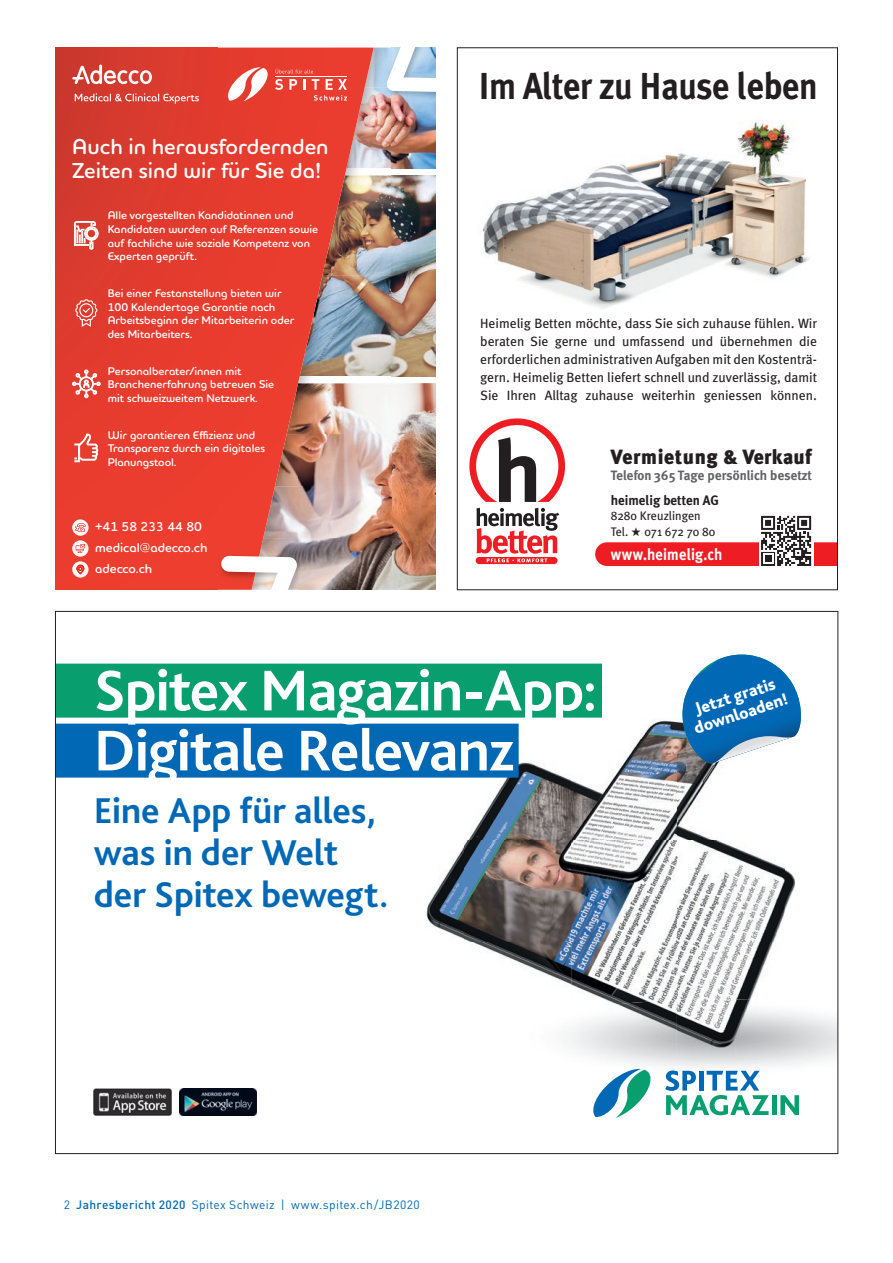
<style>
.page{position:relative;width:893px;height:1263px;background:#fff}
.page>*{position:absolute;margin:0;border:0;box-sizing:border-box;transform-origin:0 0}
.t1{font:700 60px/60px "Bliss 2";letter-spacing:-.02em;color:#fff}
.t2{font:700 37.5px/42px "Bliss 2";letter-spacing:-.005em;color:#0168b5}
.t3{font:700 37.5px "Meta Plus";letter-spacing:-.01em;color:#231f20;scale:.91 1}
.t4{font:600 22.05px/23.9px "Houschka Head";color:#fff}
.t5{font:900 20.55px "Meta Plus";letter-spacing:.03em;color:#231f20;scale:.96 1}
.t6{font:800 17.25px/18.3px "Bliss 2";color:#fff;text-align:center}
.t7{font:700 16.35px "Meta Plus";letter-spacing:.01em;color:#fff;scale:.9 1}
.t8{font:700 13.65px "Meta Plus";color:#231f20;scale:.96 1}
.t9{font:13.5px/18px "Meta";color:#231f20;text-align:justify}
.t10{font:700 13.5px "Meta";letter-spacing:.01em;color:#636366}
.t11{font:600 13.05px/21px "Houschka Head";color:#fff}
.t12{font:12.45px/15.5px "Meta Plus";color:#231f20}
.t13{font:12px "DIN Pro";letter-spacing:.03em;color:#0168b5}
.t14{font:600 11.4px/13.6px "Houschka Head";color:#fff}
.s1{font-weight:500}
</style>
<div class="page">
<img style="left:482px;top:122px;width:327px;height:187px">
<svg style="left:476px;top:557px;width:81px;height:7px"></svg>
<svg style="left:476px;top:508px;width:83px;height:54px"></svg>
<svg style="left:469px;top:418px;width:96px;height:84px"></svg>
<div style="left:759px;top:514px;width:54px;height:54px;background:linear-gradient(to right,#fff,#fff)"></div>
<svg style="left:595px;top:516px;width:241px;height:50px"></svg>
<div style="left:55px;top:48px;width:163px;height:542px;background:linear-gradient(to bottom,#d5392e,#ef3e2f)"></div>
<svg style="left:72px;top:519px;width:17px;height:17px"></svg>
<svg style="left:75px;top:523px;width:11px;height:9px"></svg>
<svg style="left:72px;top:540px;width:17px;height:17px"></svg>
<svg style="left:76px;top:544px;width:9px;height:9px"></svg>
<svg style="left:72px;top:561px;width:17px;height:17px"></svg>
<svg style="left:76px;top:565px;width:8px;height:10px"></svg>
<img style="left:391px;top:92px;width:45px;height:498px">
<img style="left:391px;top:175px;width:45px;height:201px">
<img style="left:374px;top:48px;width:12px;height:40px">
<img style="left:374px;top:88px;width:17px;height:40px">
<img style="left:374px;top:128px;width:17px;height:40px">
<img style="left:374px;top:435px;width:17px;height:51px">
<img style="left:374px;top:486px;width:17px;height:52px">
<img style="left:374px;top:538px;width:17px;height:52px">
<img style="left:374px;top:175px;width:17px;height:101px">
<img style="left:374px;top:276px;width:17px;height:100px">
<img style="left:218px;top:48px;width:156px;height:542px">
<svg style="left:386px;top:48px;width:50px;height:44px"></svg>
<svg style="left:221px;top:556px;width:76px;height:34px"></svg>
<svg style="left:75px;top:93px;width:124px;height:11px"></svg>
<svg style="left:72px;top:65px;width:80px;height:19px"></svg>
<svg style="left:225px;top:67px;width:122px;height:34px"></svg>
<svg style="left:74px;top:221px;width:24px;height:29px"></svg>
<svg style="left:75px;top:299px;width:23px;height:28px"></svg>
<svg style="left:72px;top:370px;width:28px;height:28px"></svg>
<svg style="left:75px;top:433px;width:23px;height:29px"></svg>
<img style="left:358px;top:663px;width:426px;height:279px">
<img style="left:784px;top:868px;width:11px;height:46px">
<img style="left:473px;top:942px;width:98px;height:43px">
<img style="left:571px;top:942px;width:107px;height:57px">
<img style="left:678px;top:942px;width:96px;height:57px">
<img style="left:565px;top:999px;width:271px;height:70px">
<img style="left:94px;top:1089px;width:77px;height:26px">
<img style="left:179px;top:1088px;width:77px;height:27px">
<svg style="left:665px;top:1070px;width:104px;height:45px"></svg>
<hr style="left:772px;top:1095px;width:4px;height:20px;background:#099e6d">
<svg style="left:780px;top:1095px;width:19px;height:20px"></svg>
<svg style="left:593px;top:1069px;width:58px;height:49px"></svg>
<div style="left:55px;top:664px;width:547px;height:54px;background:#099e6d"></div>
<div style="left:55px;top:724px;width:464px;height:54px;background:#0168b5"></div>
<svg style="left:675px;top:654px;width:126px;height:111px"></svg>
<h3 class="t4" style="left:72px;top:134px;width:258px">Auch in herausfordernden<br>Zeiten sind wir für Sie da!</h3>
<p class="t14" style="left:108px;top:208px;width:212px">Alle vorgestellten Kandidatinnen und Kandidaten wurden auf Referenzen sowie auf fachliche wie soziale Kompetenz von Experten geprüft.</p>
<p class="t14" style="left:108px;top:286px;width:188px">Bei einer Festanstellung bieten wir<br>100 Kalendertage Garantie nach<br>Arbeitsbeginn der Mitarbeiterin oder des Mitarbeiters.</p>
<p class="t14" style="left:108px;top:364px;width:168px">Personalberater/innen mit<br>Branchenerfahrung betreuen Sie mit schweizweitem Netzwerk.</p>
<p class="t14" style="left:108px;top:428px;width:159px">Wir garantieren Effizienz und<br>Transparenz durch ein digitales<br>Planungstool.</p>
<p class="t11" style="left:95px;top:516px;width:114px">+41 58 233 44 80 medical@adecco.ch adecco.ch</p>
<h2 class="t3" style="left:479px;top:65px;width:374px">Im Alter zu Hause leben</h2>
<p class="t9" style="left:480px;top:314px;width:338px">Heimelig Betten möchte, dass Sie sich zuhause fühlen. Wir beraten Sie gerne und umfassend und übernehmen die erforderlichen administrativen Aufgaben mit den Kostenträ&shy;gern. Heimelig Betten liefert schnell und zuverlässig, damit Sie Ihren Alltag zuhause weiterhin geniessen können.</p>
<h3 class="t5" style="left:611px;top:445px;width:211px">Vermietung &amp; Verkauf</h3>
<p class="t10" style="left:611px;top:468px;width:202px">Telefon 365 Tage persönlich besetzt</p>
<p class="t8" style="left:611px;top:492px;width:114px">heimelig betten AG</p>
<p class="t12" style="left:611px;top:508px;width:106px">8280 Kreuzlingen<br>Tel. ★ 071 672 70 80</p>
<h3 class="t7" style="left:611px;top:544px;width:125px">www.heimelig.ch</h3>
<h1 class="t1" style="left:94px;top:660px;width:505px">Spitex Magazin-App:<br>Digitale Relevanz</h1>
<h3 class="t6" style="left:686px;top:702px;width:99px;rotate:-18deg">Jetzt gratis downloaden!</h3>
<h2 class="t2" style="left:94px;top:790px;width:296px">Eine App für alles, was in der Welt der Spitex bewegt.</h2>
<p class="t13" style="left:64px;top:1197px;width:358px">2 <span class="s1">Jahresbericht 2020</span> Spitex Schweiz | www.spitex.ch/JB2020</p>
</div>
